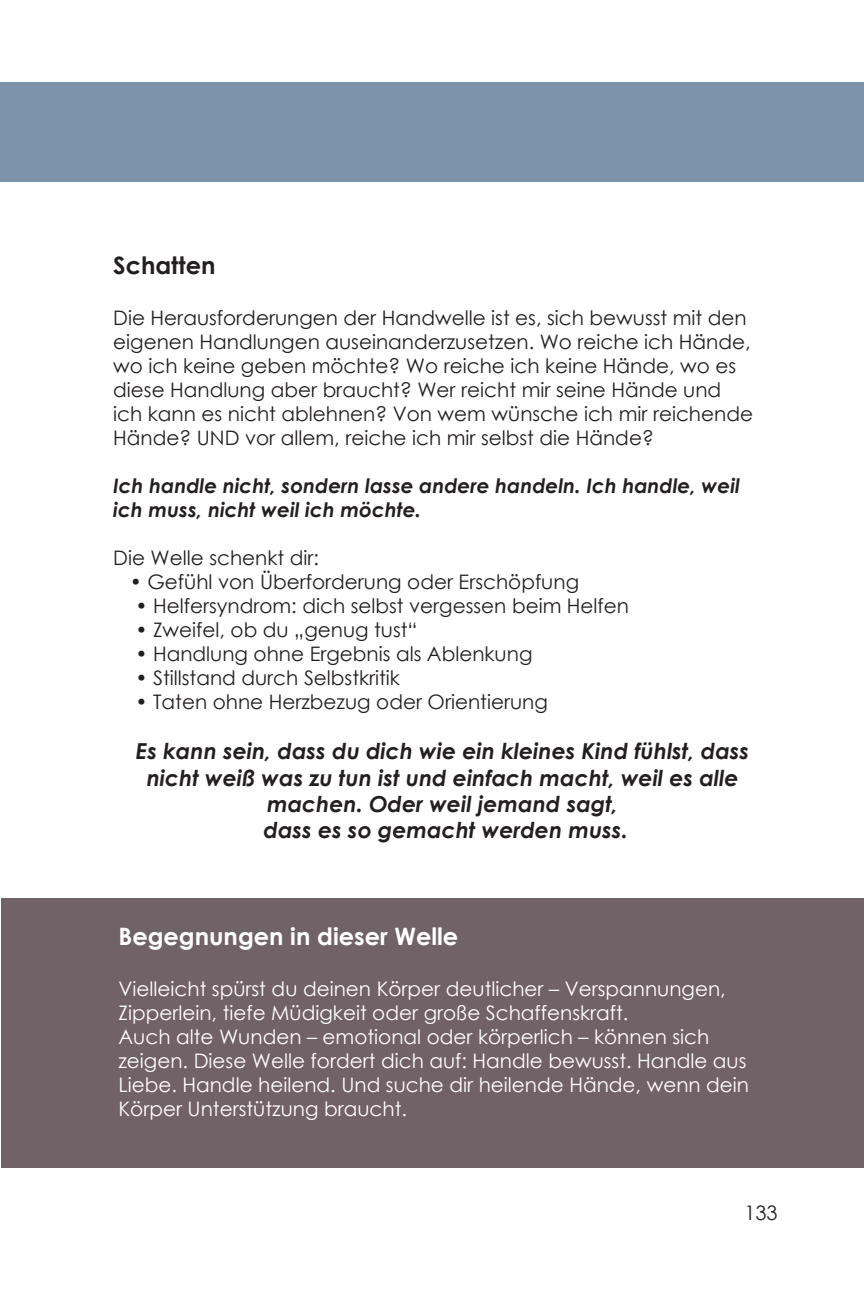
<style>
.page{position:relative;width:864px;height:1296px;background:#fff}
.page>*{position:absolute;margin:0;border:0;box-sizing:border-box;transform-origin:0 0}
.t1{font:700 24px "Century Gothic";color:#fff}
.t2{font:700 24px "Century Gothic";color:#231f20}
.t3{font:italic 700 22px/26.4px "Century Gothic";color:#231f20;text-align:center}
.t4{font:20px/24px "Century Gothic";color:#231f20}
.t5{font:20px/24px "Century Gothic";color:#fff}
.t6{font:italic 700 20px/24px "Century Gothic";color:#231f20}
</style>
<div class="page">
<div style="left:0;top:82px;width:864px;height:99px;background:#7b93ab"></div>
<div style="left:2px;top:899px;width:862px;height:269px;background:#706267"></div>
<p class="t2" style="left:113px;top:248px;width:104px">Schatten</p>
<p class="t4" style="left:113px;top:305px;width:641px">Die Herausforderungen der Handwelle ist es, sich bewusst mit den eigenen Handlungen auseinanderzusetzen. Wo reiche ich Hände, wo ich keine geben möchte? Wo reiche ich keine Hände, wo es diese Handlung aber braucht? Wer reicht mir seine Hände und ich kann es nicht ablehnen? Von wem wünsche ich mir reichende Hände? UND vor allem, reiche ich mir selbst die Hände?</p>
<p class="t6" style="left:113px;top:473px;width:628px">Ich handle nicht, sondern lasse andere handeln. Ich handle, weil ich muss, nicht weil ich möchte.</p>
<p class="t4" style="left:113px;top:545px;width:207px">Die Welle schenkt dir:</p>
<p class="t4" style="left:130px;top:569px;width:451px">• Gefühl von Überforderung oder Erschöpfung</p>
<p class="t4" style="left:135px;top:593px;width:495px">• Helfersyndrom: dich selbst vergessen beim Helfen</p>
<p class="t4" style="left:135px;top:617px;width:284px">• Zweifel, ob du „genug tust“</p>
<p class="t4" style="left:135px;top:641px;width:399px">• Handlung ohne Ergebnis als Ablenkung</p>
<p class="t4" style="left:135px;top:665px;width:266px">• Stillstand durch Selbstkritik</p>
<p class="t4" style="left:135px;top:689px;width:414px">• Taten ohne Herzbezug oder Orientierung</p>
<p class="t3" style="left:136px;top:737px;width:615px">Es kann sein, dass du dich wie ein kleines Kind fühlst, dass nicht weiß was zu tun ist und einfach macht, weil es alle machen. Oder weil jemand sagt,<br>dass es so gemacht werden muss.</p>
<p class="t1" style="left:118px;top:918px;width:341px">Begegnungen in dieser Welle</p>
<p class="t5" style="left:118px;top:976px;width:632px">Vielleicht spürst du deinen Körper deutlicher – Verspannungen, Zipperlein, tiefe Müdigkeit oder große Schaffenskraft.<br>Auch alte Wunden – emotional oder körperlich – können sich zeigen. Diese Welle fordert dich auf: Handle bewusst. Handle aus Liebe. Handle heilend. Und suche dir heilende Hände, wenn dein Körper Unterstützung braucht.</p>
<p class="t4" style="left:744px;top:1200px;width:35px">133</p>
</div>
